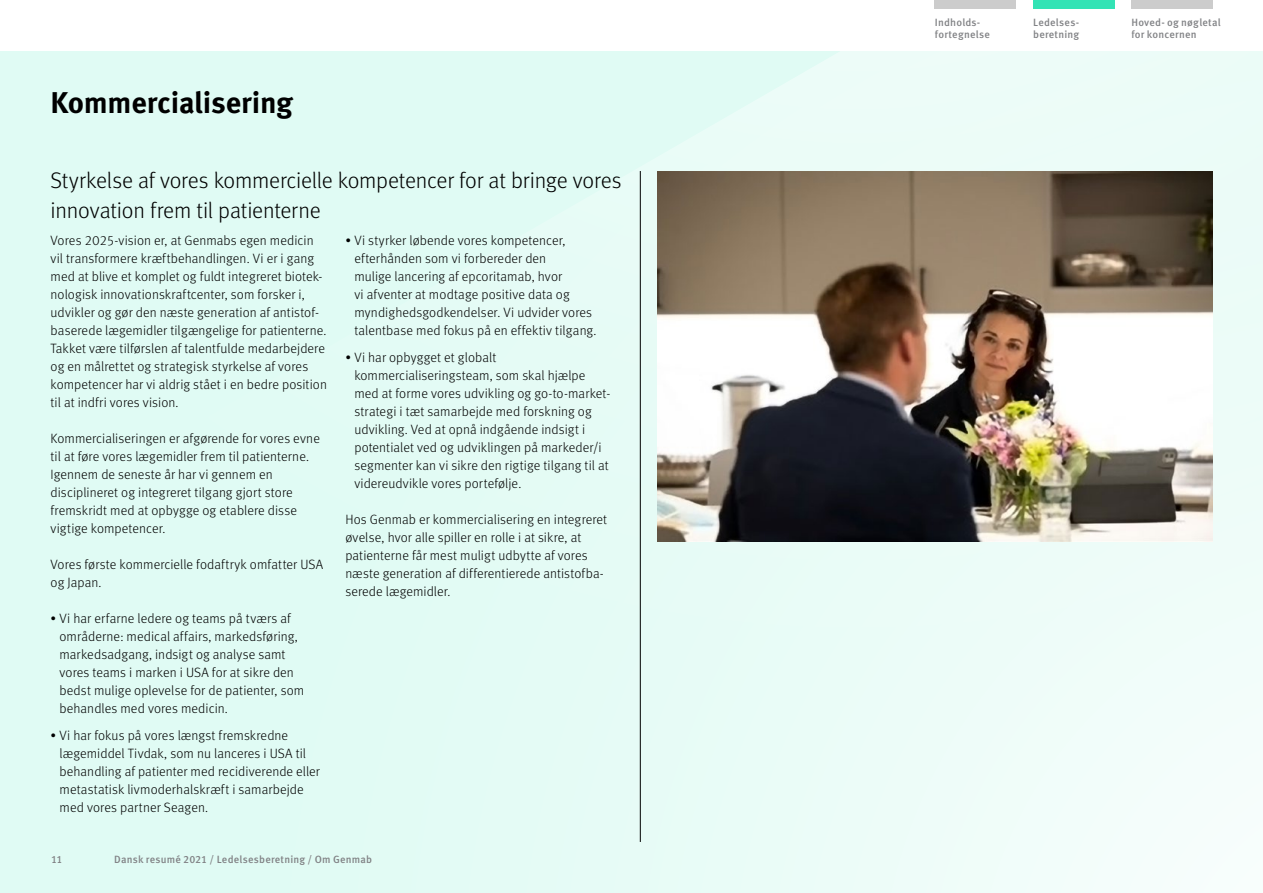
<style>
.page{position:relative;width:1263px;height:893px;background:#e0fbf4}
.page>*{position:absolute;margin:0;border:0;box-sizing:border-box;transform-origin:0 0}
.Page_Title{font:700 30px "Meta Pro";letter-spacing:-.01em;color:#000}
.t1{font:300 22.5px/30px "Meta Pro";letter-spacing:-.01em;color:#000}
.BODY{font:300 13.5px/18px "Meta Pro";letter-spacing:.005em;color:#000}
.t2{font:500 10.5px/12px "Meta Pro";letter-spacing:.02em;color:#818285}
</style>
<div class="page">
<svg style="left:639px;top:51px;width:624px;height:842px"></svg>
<div style="left:0;top:0;width:1263px;height:51px;background:#fff"></div>
<div style="left:1131px;top:0;width:81px;height:9px;background:#ccc"></div>
<div style="left:935px;top:0;width:81px;height:9px;background:#ccc"></div>
<div style="left:1033px;top:0;width:81px;height:9px;background:#33e3b5"></div>
<hr style="left:640px;top:171px;width:1px;height:671px;background:#000">
<img style="left:658px;top:171px;width:554px;height:371px">
<p class="Page_Title" style="left:51px;top:79px;width:244px">Kommercialisering</p>
<h3 class="t1" style="left:51px;top:164px;width:572px">Styrkelse af vores kommercielle kompetencer for at bringe vores innovation frem til patienterne</h3>
<p class="BODY" style="left:51px;top:231px;width:278px">Vores 2025-vision er, at Genmabs egen medicin vil transformere kræftbehandlingen. Vi er i gang med at blive et komplet og fuldt integreret biotek&shy;nologisk innovationskraftcenter, som forsker i, udvikler og gør den næste generation af antistof&shy;baserede lægemidler tilgængelige for patienterne.<br>Takket være tilførslen af talentfulde medarbejdere og en målrettet og strategisk styrkelse af vores kompetencer har vi aldrig stået i en bedre position til at indfri vores vision.</p>
<p class="BODY" style="left:51px;top:429px;width:271px">Kommercialiseringen er afgørende for vores evne til at føre vores lægemidler frem til patienterne.<br>Igennem de seneste år har vi gennem en disciplineret og integreret tilgang gjort store fremskridt med at opbygge og etablere disse vigtige kompetencer.</p>
<p class="BODY" style="left:51px;top:555px;width:274px">Vores første kommercielle fodaftryk omfatter USA og Japan.</p>
<p class="BODY" style="left:60px;top:609px;width:246px;text-indent:-9px">• Vi har erfarne ledere og teams på tværs af områderne: medical affairs, markedsføring, markedsadgang, indsigt og analyse samt vores teams i marken i USA for at sikre den bedst mulige oplevelse for de patienter, som behandles med vores medicin.</p>
<p class="BODY" style="left:60px;top:726px;width:262px;text-indent:-9px">• Vi har fokus på vores længst fremskredne lægemiddel Tivdak, som nu lanceres i USA til behandling af patienter med recidiverende eller metastatisk livmoderhalskræft i samarbejde med vores partner Seagen.</p>
<p class="BODY" style="left:354px;top:231px;width:244px;text-indent:-9px">• Vi styrker løbende vores kompetencer, efterhånden som vi forbereder den<br>mulige lancering af epcoritamab, hvor<br>vi afventer at modtage positive data og myndighedsgodkendelser. Vi udvider vores talentbase med fokus på en effektiv tilgang.</p>
<p class="BODY" style="left:354px;top:348px;width:257px;text-indent:-9px">• Vi har opbygget et globalt kommercialiseringsteam, som skal hjælpe med at forme vores udvikling og go-to-market&shy;strategi i tæt samarbejde med forskning og udvikling. Ved at opnå indgående indsigt i potentialet ved og udviklingen på markeder/i segmenter kan vi sikre den rigtige tilgang til at videreudvikle vores portefølje.</p>
<p class="BODY" style="left:345px;top:510px;width:263px">Hos Genmab er kommercialisering en integreret øvelse, hvor alle spiller en rolle i at sikre, at patienterne får mest muligt udbytte af vores næste generation af differentierede antistofba&shy;serede lægemidler.</p>
<p class="t2" style="left:51px;top:853px;width:13px">11</p>
<p class="t2" style="left:114px;top:853px;width:259px">Dansk resumé 2021 / Ledelsesberetning / Om Genmab</p>
<p class="t2" style="left:935px;top:16px;width:57px">Indholds&shy;fortegnelse</p>
<p class="t2" style="left:1033px;top:16px;width:48px">Ledelses&shy;beretning</p>
<p class="t2" style="left:1131px;top:16px;width:91px">Hoved- og nøgletal for koncernen</p>
</div>
